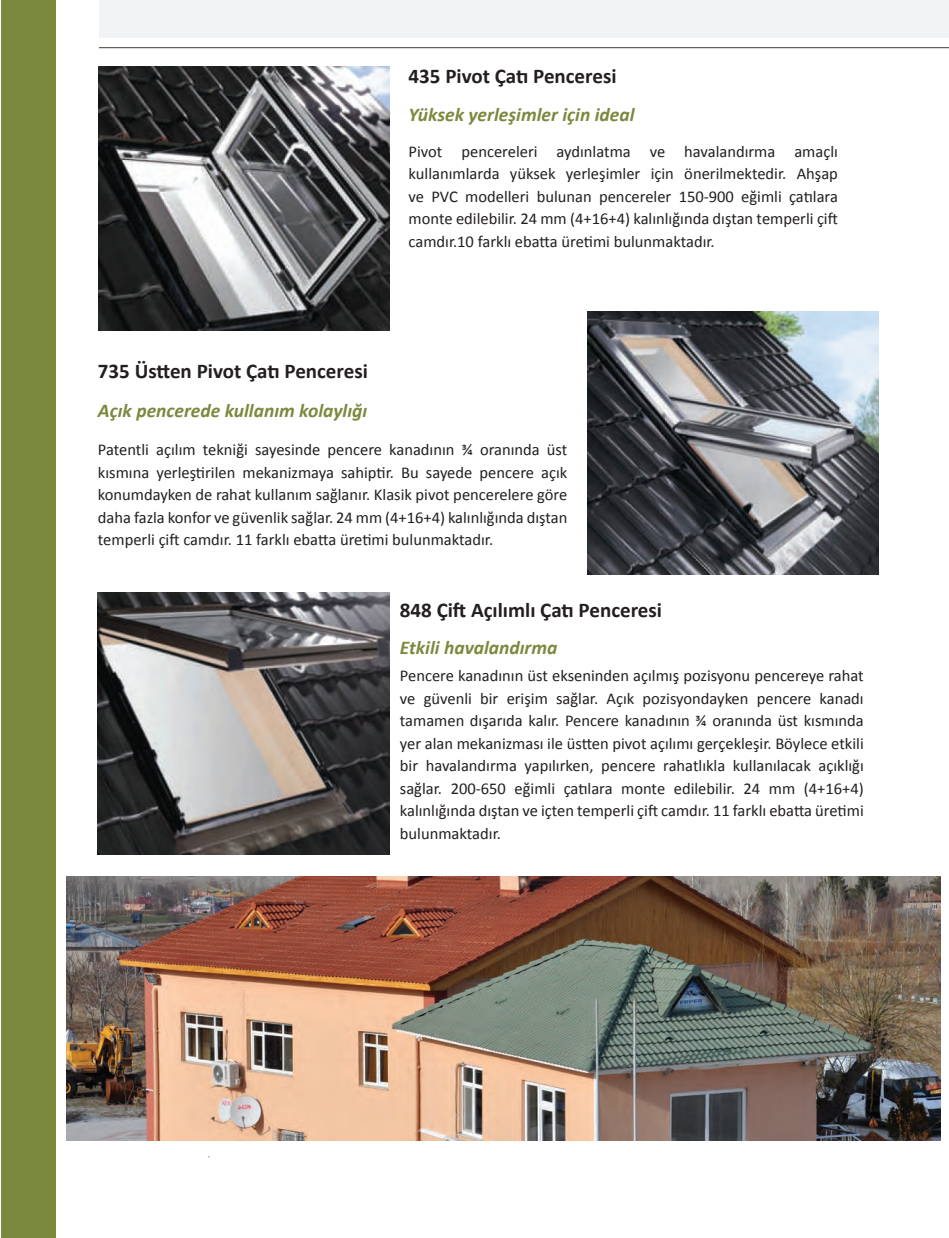
<style>
.page{position:relative;width:949px;height:1238px;background:#fff}
.page>*{position:absolute;margin:0;border:0;box-sizing:border-box;transform-origin:0 0}
.t1{font:700 21px "Calibri";color:#231f20}
.t2{font:italic 700 19.5px "Calibri";color:#7b893f}
.t3{font:16.5px/22.5px "Calibri";color:#231f20;text-align:justify}
</style>
<div class="page">
<hr style="left:99px;top:47px;width:849px;height:1px;background:#3c3c3d">
<div style="left:1px;top:0;width:54px;height:1237px;background:#7b893f"></div>
<img style="left:98px;top:67px;width:291px;height:263px">
<img style="left:98px;top:592px;width:291px;height:263px">
<img style="left:587px;top:311px;width:290px;height:264px">
<div style="left:99px;top:0;width:849px;height:38px;background:#f2f3f4"></div>
<img style="left:67px;top:876px;width:873px;height:263px">
<p class="t1" style="left:408px;top:62px;width:209px">435 Pivot Çatı Penceresi</p>
<p class="t2" style="left:408px;top:102px;width:227px">Yüksek yerleşimler için ideal</p>
<p class="t3" style="left:408px;top:140px;width:430px">Pivot pencereleri aydınlatma ve havalandırma amaçlı kullanımlarda yüksek yerleşimler için önerilmektedir. Ahşap ve PVC modelleri bulunan pencereler 150-900 eğimli çatılara monte edilebilir. 24 mm (4+16+4) kalınlığında dıştan temperli çift camdır.10 farklı ebatta üretimi bulunmaktadır.</p>
<p class="t1" style="left:98px;top:358px;width:271px">735 Üstten Pivot Çatı Penceresi</p>
<p class="t2" style="left:98px;top:398px;width:271px">Açık pencerede kullanım kolaylığı</p>
<p class="t3" style="left:98px;top:439px;width:471px">Patentli açılım tekniği sayesinde pencere kanadının ¾ oranında üst kısmına yerleştirilen mekanizmaya sahiptir. Bu sayede pencere açık konumdayken de rahat kullanım sağlanır. Klasik pivot pencerelere göre daha fazla konfor ve güvenlik sağlar. 24 mm (4+16+4) kalınlığında dıştan temperli çift camdır. 11 farklı ebatta üretimi bulunmaktadır.</p>
<p class="t1" style="left:400px;top:596px;width:263px">848 Çift Açılımlı Çatı Penceresi</p>
<p class="t2" style="left:400px;top:635px;width:159px">Etkili havalandırma</p>
<p class="t3" style="left:400px;top:664px;width:465px">Pencere kanadının üst ekseninden açılmış pozisyonu pencereye rahat ve güvenli bir erişim sağlar. Açık pozisyondayken pencere kanadı tamamen dışarıda kalır. Pencere kanadının ¾ oranında üst kısmında yer alan mekanizması ile üstten pivot açılımı gerçekleşir. Böylece etkili bir havalandırma yapılırken, pencere rahatlıkla kullanılacak açıklığı sağlar. 200-650 eğimli çatılara monte edilebilir. 24 mm (4+16+4) kalınlığında dıştan ve içten temperli çift camdır. 11 farklı ebatta üretimi bulunmaktadır.</p>
</div>
